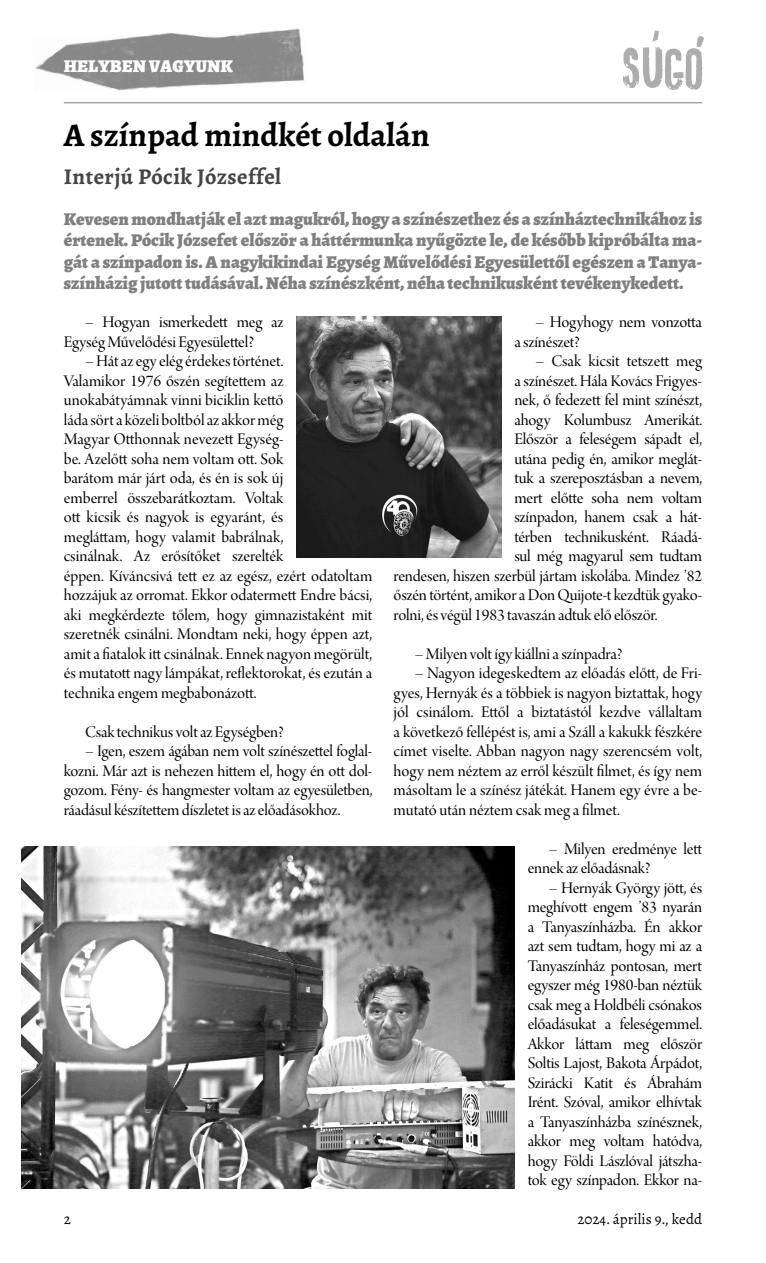
<style>
.page{position:relative;width:766px;height:1263px;background:#fff}
.page>*{position:absolute;margin:0;border:0;box-sizing:border-box;transform-origin:0 0}
.t1{font:700 33px "Alegreya";color:#000}
.t2{font:700 22.5px "Alegreya";letter-spacing:.02em;color:#444}
.t3{font:900 18px/21.6px "Alegreya";color:#808080;text-align:justify}
.t4{font:900 18px "Alegreya";color:#fff}
.t5{font:17.25px/19.5px "Arno Pro Display";letter-spacing:-.01em;color:#000}
.t6{font:15px "Alegreya";color:#000}
</style>
<div class="page">
<svg style="left:623px;top:31px;width:81px;height:59px"></svg>
<img style="left:35px;top:28px;width:269px;height:62px">
<hr style="left:64px;top:102px;width:638px;height:1px;background:#808080">
<img style="left:296px;top:317px;width:205px;height:240px">
<img style="left:21px;top:847px;width:493px;height:341px">
<p class="t4" style="left:64px;top:59px;width:171px">HELYBEN VAGYUNK</p>
<h1 class="t1" style="left:64px;top:121px;width:367px">A színpad mindkét oldalán</h1>
<h2 class="t2" style="left:64px;top:168px;width:219px">Interjú Pócik Józseffel</h2>
<p class="t3" style="left:64px;top:209px;width:639px">Kevesen mondhatják el azt magukról, hogy a színészethez és a színháztechnikához is értenek. Pócik Józsefet először a háttérmunka nyűgözte le, de később kipróbálta ma&shy;gát a színpadon is. A nagykikindai Egység Művelődési Egyesülettől egészen a Tanya&shy;színházig jutott tudásával. Néha színészként, néha technikusként tevékenykedett.</p>
<p class="t5" style="left:64px;top:314px;width:221px;text-indent:21px">– Hogyan ismerkedett meg az<br>Egység Művelődési Egyesülettel?</p>
<p class="t5" style="left:64px;top:353px;width:310px;text-indent:21px">– Hát az egy elég érdekes történet.<br>Valamikor 1976 őszén segítettem az unokabátyámnak vinni biciklin kettő<br>láda sört a közeli boltból az akkor még<br>Magyar Otthonnak nevezett Egység-<br>be. Azelőtt soha nem voltam ott. Sok<br>barátom már járt oda, és én is sok új<br>emberrel összebarátkoztam. Voltak<br>ott kicsik és nagyok is egyaránt, és<br>megláttam, hogy valamit babrálnak,<br>csinálnak. Az erősítőket szerelték<br>éppen. Kíváncsivá tett ez az egész, ezért odatoltam hozzájuk az orromat. Ekkor odatermett Endre bácsi, aki megkérdezte tőlem, hogy gimnazistaként mit szeretnék csinálni. Mondtam neki, hogy éppen azt, amit a fiatalok itt csinálnak. Ennek nagyon megörült, és mutatott nagy lámpákat, reflektorokat, és ezután a technika engem megbabonázott.</p>
<p class="t5" style="left:85px;top:723px;width:200px">Csak technikus volt az Egységben?</p>
<p class="t5" style="left:64px;top:743px;width:310px;text-align:justify;text-indent:21px">– Igen, eszem ágában nem volt színészettel foglal&shy;kozni. Már azt is nehezen hittem el, hogy én ott dol&shy;gozom. Fény- és hangmester voltam az egyesületben, ráadásul készítettem díszletet is az előadásokhoz.</p>
<p class="t5" style="left:514px;top:314px;width:189px;text-indent:21px">– Hogyhogy nem vonzotta a színészet?</p>
<p class="t5" style="left:535px;top:353px;width:168px">– Csak kicsit tetszett meg</p>
<p class="t5" style="left:514px;top:372px;width:189px">a színészet. Hála Kovács Frigyes-</p>
<p class="t5" style="left:514px;top:392px;width:189px">nek, ő fedezett fel mint színészt,</p>
<p class="t5" style="left:514px;top:411px;width:189px">ahogy Kolumbusz Amerikát.</p>
<p class="t5" style="left:514px;top:431px;width:189px">Először a feleségem sápadt el,</p>
<p class="t5" style="left:514px;top:450px;width:189px">utána pedig én, amikor meglát-</p>
<p class="t5" style="left:514px;top:470px;width:189px">tuk a szereposztásban a nevem,</p>
<p class="t5" style="left:514px;top:489px;width:189px">mert előtte soha nem voltam</p>
<p class="t5" style="left:514px;top:509px;width:189px">színpadon, hanem csak a hát-</p>
<p class="t5" style="left:514px;top:528px;width:189px">térben technikusként. Ráadá-</p>
<p class="t5" style="left:514px;top:548px;width:189px">sul még magyarul sem tudtam</p>
<p class="t5" style="left:393px;top:567px;width:310px">rendesen, hiszen szerbül jártam iskolába. Mindez ’82</p>
<p class="t5" style="left:393px;top:587px;width:310px">őszén történt, amikor a Don Quijote-t kezdtük gyako-</p>
<p class="t5" style="left:393px;top:606px;width:265px">rolni, és végül 1983 tavaszán adtuk elő először.</p>
<p class="t5" style="left:415px;top:645px;width:209px">– Milyen volt így kiállni a színpadra?</p>
<p class="t5" style="left:393px;top:665px;width:310px;text-align:justify;text-indent:21px">– Nagyon idegeskedtem az előadás előtt, de Fri&shy;gyes, Hernyák és a többiek is nagyon biztattak, hogy jól csinálom. Ettől a biztatástól kezdve vállaltam a következő fellépést is, ami a Száll a kakukk fészkére címet viselte. Abban nagyon nagy szerencsém volt, hogy nem néztem az erről készült filmet, és így nem másoltam le a színész játékát. Hanem egy évre a be&shy;mutató után néztem csak meg a filmet.</p>
<p class="t5" style="left:527px;top:840px;width:176px;text-indent:21px">– Milyen eredménye lett ennek az előadásnak?</p>
<p class="t5" style="left:527px;top:879px;width:176px;text-align:justify;text-indent:21px">– Hernyák György jött, és meghívott engem ’83 nyarán a Tanyaszínházba. Én akkor azt sem tudtam, hogy mi az a Tanyaszínház pontosan, mert egyszer még 1980-ban néztük csak meg a Holdbéli csónakos előadásukat a feleségemmel.<br>Akkor láttam meg először Soltis Lajost, Bakota Árpádot, Szirácki Katit és Ábrahám Irént. Szóval, amikor elhívtak a Tanyaszínházba színésznek, akkor meg voltam hatódva, hogy Földi Lászlóval játszha&shy;tok egy színpadon. Ekkor na-</p>
<p class="t6" style="left:64px;top:1212px;width:9px">2</p>
<p class="t6" style="left:577px;top:1212px;width:126px">2024. április 9., kedd</p>
</div>
